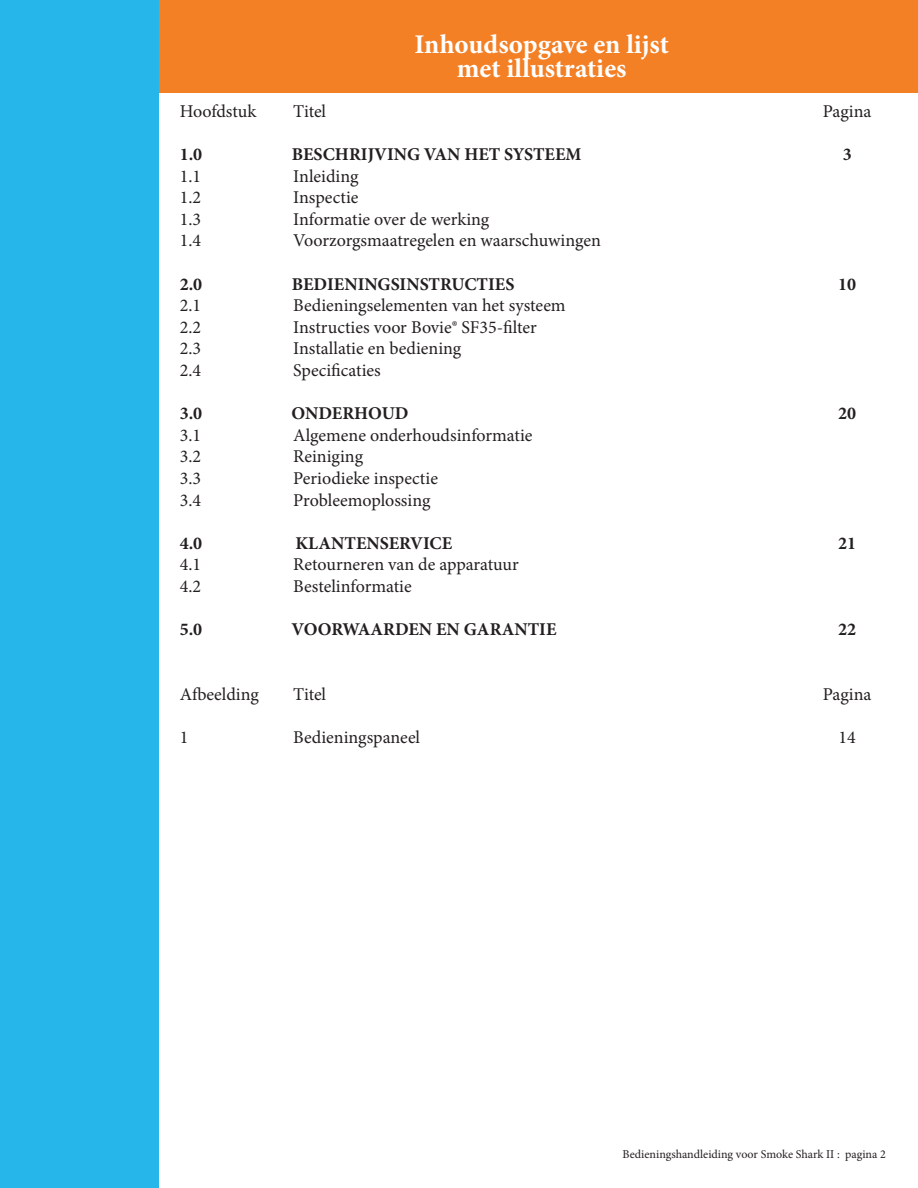
<style>
.page{position:relative;width:918px;height:1188px;background:#fff}
.page>*{position:absolute;margin:0;border:0;box-sizing:border-box;transform-origin:0 0}
.t1{font:700 27px/24px "Minion Pro";color:#fff;text-align:center}
.TOC_Body{font:18px "Minion Pro";color:#231f20}
.TOC_Header{font:700 18px "Minion Pro";color:#231f20}
.t2{font:12px "Minion Pro";color:#231f20}
</style>
<div class="page">
<div style="left:151px;top:0;width:767px;height:93px;background:#f48026"></div>
<div style="left:0;top:0;width:159px;height:1188px;background:#26b6ea"></div>
<p class="t1" style="left:414px;top:32px;width:256px">Inhoudsopgave en lijst met illustraties</p>
<p class="TOC_Body" style="left:180px;top:99px;width:78px">Hoofdstuk</p>
<p class="TOC_Body" style="left:293px;top:99px;width:34px">Titel</p>
<p class="TOC_Body" style="left:823px;top:99px;width:50px">Pagina</p>
<p class="TOC_Header" style="left:180px;top:142px;width:24px">1.0</p>
<p class="TOC_Header" style="left:292px;top:142px;width:291px">BESCHRIJVING VAN HET SYSTEEM</p>
<p class="TOC_Header" style="left:843px;top:142px;width:10px">3</p>
<p class="TOC_Body" style="left:180px;top:164px;width:23px">1.1</p>
<p class="TOC_Body" style="left:293px;top:164px;width:67px">Inleiding</p>
<p class="TOC_Body" style="left:180px;top:185px;width:23px">1.2</p>
<p class="TOC_Body" style="left:293px;top:185px;width:67px">Inspectie</p>
<p class="TOC_Body" style="left:180px;top:207px;width:23px">1.3</p>
<p class="TOC_Body" style="left:293px;top:207px;width:198px">Informatie over de werking</p>
<p class="TOC_Body" style="left:180px;top:229px;width:23px">1.4</p>
<p class="TOC_Body" style="left:293px;top:229px;width:309px">Voorzorgsmaatregelen en waarschuwingen</p>
<p class="TOC_Header" style="left:180px;top:271px;width:24px">2.0</p>
<p class="TOC_Header" style="left:292px;top:271px;width:224px">BEDIENINGSINSTRUCTIES</p>
<p class="TOC_Header" style="left:838px;top:271px;width:19px">10</p>
<p class="TOC_Body" style="left:180px;top:293px;width:23px">2.1</p>
<p class="TOC_Body" style="left:293px;top:293px;width:274px">Bedieningselementen van het systeem</p>
<p class="TOC_Body" style="left:180px;top:315px;width:23px">2.2</p>
<p class="TOC_Body" style="left:293px;top:315px;width:245px">Instructies voor Bovie® SF35-filter</p>
<p class="TOC_Body" style="left:180px;top:337px;width:23px">2.3</p>
<p class="TOC_Body" style="left:293px;top:337px;width:170px">Installatie en bediening</p>
<p class="TOC_Body" style="left:180px;top:358px;width:23px">2.4</p>
<p class="TOC_Body" style="left:293px;top:358px;width:89px">Specificaties</p>
<p class="TOC_Header" style="left:180px;top:401px;width:24px">3.0</p>
<p class="TOC_Header" style="left:292px;top:401px;width:119px">ONDERHOUD</p>
<p class="TOC_Header" style="left:838px;top:401px;width:19px">20</p>
<p class="TOC_Body" style="left:180px;top:423px;width:23px">3.1</p>
<p class="TOC_Body" style="left:293px;top:423px;width:241px">Algemene onderhoudsinformatie</p>
<p class="TOC_Body" style="left:180px;top:445px;width:23px">3.2</p>
<p class="TOC_Body" style="left:293px;top:445px;width:71px">Reiniging</p>
<p class="TOC_Body" style="left:180px;top:466px;width:23px">3.3</p>
<p class="TOC_Body" style="left:293px;top:466px;width:146px">Periodieke inspectie</p>
<p class="TOC_Body" style="left:180px;top:488px;width:23px">3.4</p>
<p class="TOC_Body" style="left:293px;top:488px;width:139px">Probleemoplossing</p>
<p class="TOC_Header" style="left:180px;top:530px;width:24px">4.0</p>
<p class="TOC_Header" style="left:296px;top:530px;width:158px">KLANTENSERVICE</p>
<p class="TOC_Header" style="left:838px;top:530px;width:19px">21</p>
<p class="TOC_Body" style="left:180px;top:553px;width:23px">4.1</p>
<p class="TOC_Body" style="left:293px;top:553px;width:227px">Retourneren van de apparatuur</p>
<p class="TOC_Body" style="left:180px;top:574px;width:23px">4.2</p>
<p class="TOC_Body" style="left:293px;top:574px;width:120px">Bestelinformatie</p>
<p class="TOC_Header" style="left:180px;top:617px;width:24px">5.0</p>
<p class="TOC_Header" style="left:292px;top:617px;width:266px">VOORWAARDEN EN GARANTIE</p>
<p class="TOC_Header" style="left:838px;top:617px;width:19px">22</p>
<p class="TOC_Body" style="left:180px;top:682px;width:81px">Afbeelding</p>
<p class="TOC_Body" style="left:293px;top:682px;width:34px">Titel</p>
<p class="TOC_Body" style="left:823px;top:682px;width:50px">Pagina</p>
<p class="TOC_Body" style="left:180px;top:725px;width:10px">1</p>
<p class="TOC_Body" style="left:293px;top:725px;width:128px">Bedieningspaneel</p>
<p class="TOC_Body" style="left:839px;top:725px;width:19px">14</p>
<p class="t2" style="left:622px;top:1146px;width:265px">Bedieningshandleiding voor Smoke Shark II : pagina 2</p>
</div>
